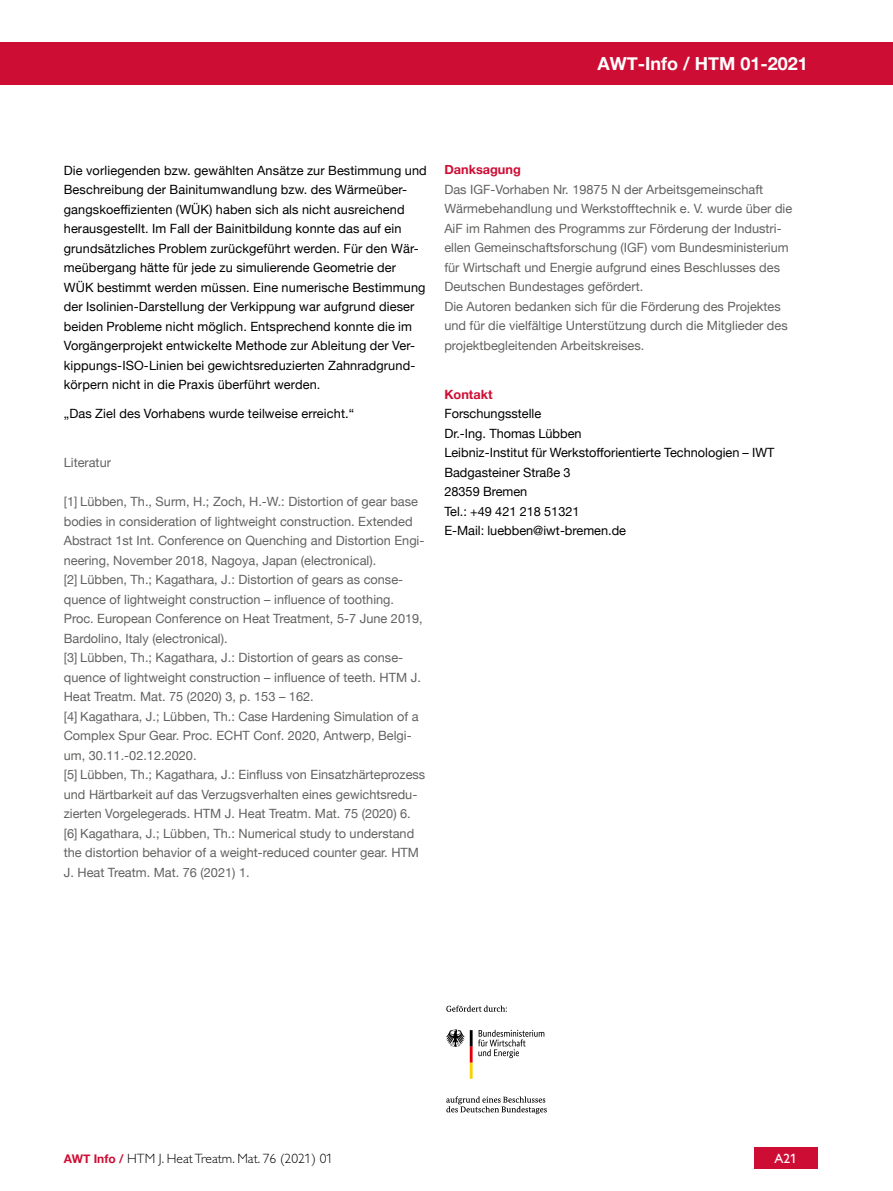
<style>
.page{position:relative;width:893px;height:1191px;background:#fff}
.page>*{position:absolute;margin:0;border:0;box-sizing:border-box;transform-origin:0 0}
.t1{font:700 18px "Helvetica Neue";color:#fff}
.t2{font:13.5px "Gill Sans HTM Light";color:#000}
.t3{font:13.5px "Gill Sans HTM Regular";color:#fff}
.t4{font:12.75px/19.5px "Helvetica Neue";color:#626261}
.t5{font:12.75px/19.5px "Helvetica Neue";letter-spacing:.01em;color:#000}
.t6{font:700 12.75px "Helvetica Neue";color:#ce0d34}
.s1{font-family:"Helvetica Neue";font-weight:700;font-size:12px;color:#ce0d34}
</style>
<div class="page">
<svg style="left:446px;top:1005px;width:61px;height:6px"></svg>
<svg style="left:446px;top:1096px;width:101px;height:18px"></svg>
<svg style="left:446px;top:1029px;width:98px;height:49px"></svg>
<div style="left:0;top:43px;width:893px;height:42px;background:#ce0d34"></div>
<div style="left:754px;top:1147px;width:64px;height:21px;background:#ce0d34"></div>
<h1 class="t1" style="left:598px;top:50px;width:212px">AWT-Info / HTM 01-2021</h1>
<p class="t5" style="left:64px;top:161px;width:364px">Die vorliegenden bzw. gewählten Ansätze zur Bestimmung und Beschreibung der Bainitumwandlung bzw. des Wärmeüber&shy;gangskoeffizienten (WÜK) haben sich als nicht ausreichend herausgestellt. Im Fall der Bainitbildung konnte das auf ein grundsätzliches Problem zurückgeführt werden. Für den Wär&shy;meübergang hätte für jede zu simulierende Geometrie der WÜK bestimmt werden müssen. Eine numerische Bestimmung der Isolinien-Darstellung der Verkippung war aufgrund dieser beiden Probleme nicht möglich. Entsprechend konnte die im Vorgängerprojekt entwickelte Methode zur Ableitung der Ver&shy;kippungs-ISO-Linien bei gewichtsreduzierten Zahnradgrund&shy;körpern nicht in die Praxis überführt werden.</p>
<p class="t5" style="left:64px;top:405px;width:292px">„Das Ziel des Vorhabens wurde teilweise erreicht.“</p>
<p class="t4" style="left:64px;top:453px;width:49px">Literatur</p>
<p class="t4" style="left:64px;top:492px;width:363px">[1] Lübben, Th., Surm, H.; Zoch, H.-W.: Distortion of gear base bodies in consideration of lightweight construction. Extended Abstract 1st Int. Conference on Quenching and Distortion Engi&shy;neering, November 2018, Nagoya, Japan (electronical).<br>[2] Lübben, Th.; Kagathara, J.: Distortion of gears as conse&shy;quence of lightweight construction – influence of toothing.<br>Proc. European Conference on Heat Treatment, 5-7 June 2019, Bardolino, Italy (electronical).<br>[3] Lübben, Th.; Kagathara, J.: Distortion of gears as conse&shy;quence of lightweight construction – influence of teeth. HTM J.<br>Heat Treatm. Mat. 75 (2020) 3, p. 153 – 162.<br>[4] Kagathara, J.; Lübben, Th.: Case Hardening Simulation of a Complex Spur Gear. Proc. ECHT Conf. 2020, Antwerp, Belgi&shy;um, 30.11.-02.12.2020.<br>[5] Lübben, Th.; Kagathara, J.: Einfluss von Einsatzhärteprozess und Härtbarkeit auf das Verzugsverhalten eines gewichtsredu&shy;zierten Vorgelegerads. HTM J. Heat Treatm. Mat. 75 (2020) 6. [6] Kagathara, J.; Lübben, Th.: Numerical study to understand the distortion behavior of a weight-reduced counter gear. HTM J. Heat Treatm. Mat. 76 (2021) 1.</p>
<p class="t6" style="left:444px;top:160px;width:78px">Danksagung</p>
<p class="t4" style="left:444px;top:180px;width:349px">Das IGF-Vorhaben Nr. 19875 N der Arbeitsgemeinschaft Wärmebehandlung und Werkstofftechnik e. V. wurde über die AiF im Rahmen des Programms zur Förderung der Industri&shy;ellen Gemeinschaftsforschung (IGF) vom Bundesministerium für Wirtschaft und Energie aufgrund eines Beschlusses des Deutschen Bundestages gefördert.<br>Die Autoren bedanken sich für die Förderung des Projektes und für die vielfältige Unterstützung durch die Mitglieder des projektbegleitenden Arbeitskreises.</p>
<p class="t6" style="left:444px;top:384px;width:50px">Kontakt</p>
<p class="t5" style="left:444px;top:405px;width:332px">Forschungsstelle<br>Dr.-Ing. Thomas Lübben<br>Leibniz-Institut für Werkstofforientierte Technologien – IWT<br>Badgasteiner Straße 3<br>28359 Bremen<br>Tel.: +49 421 218 51321<br>E-Mail: luebben@iwt-bremen.de</p>
<p class="t2" style="left:64px;top:1150px;width:271px"><span class="s1">AWT Info /</span> HTM J. Heat Treatm. Mat. 76 (2021) 01</p>
<p class="t3" style="left:774px;top:1150px;width:24px">A21</p>
</div>
